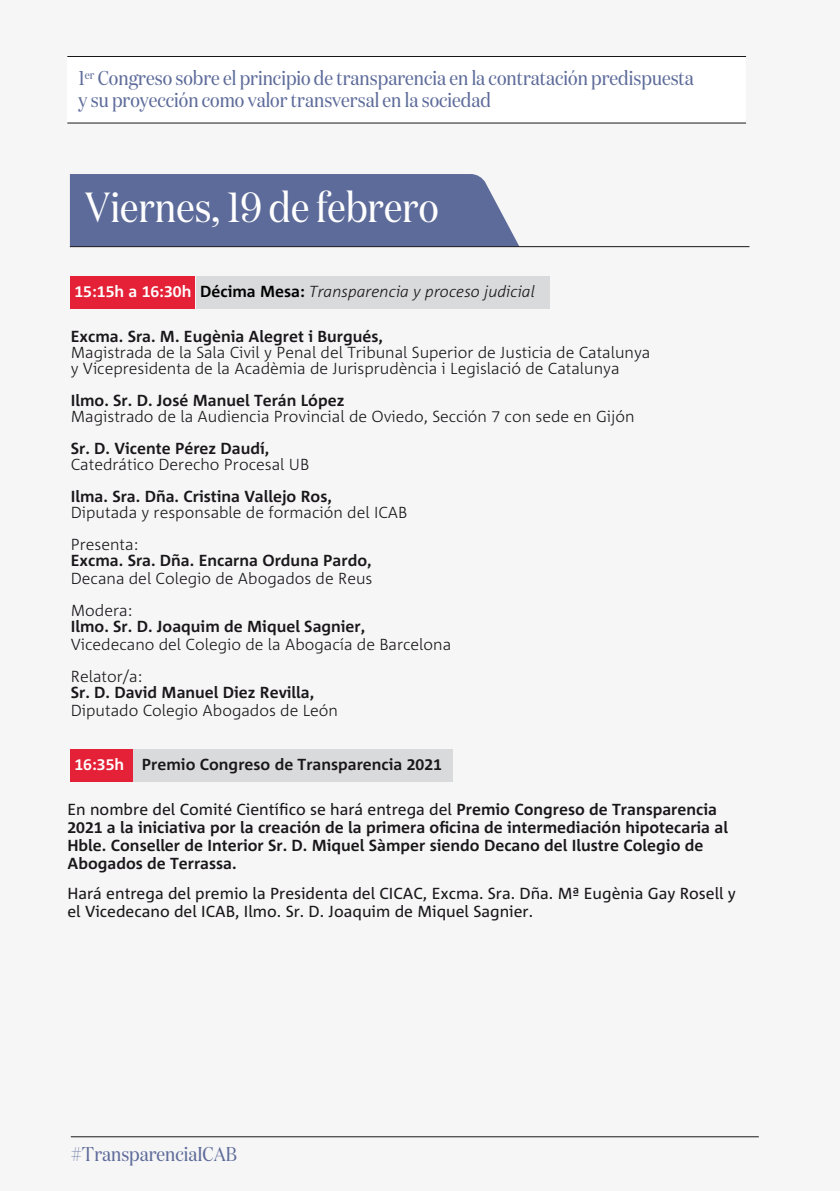
<style>
.page{position:relative;width:840px;height:1191px;background:#fff}
.page>*{position:absolute;margin:0;border:0;box-sizing:border-box;transform-origin:0 0}
.t1{font:42px "Domaine Disp Nar";color:#fff}
.t2{font:20px/22px "Domaine Disp Nar";color:#5d6b9a}
.t3{font:700 16px/18px "Corpid";color:#1a171b}
.t4{font:300 16px/32px "Corpid";color:#1a171b}
.t5{font:16px/18px "Corpid";color:#1a171b}
.t6{font:italic 300 16px "Corpid";color:#1a171b}
.t7{font:700 16px "Corpid";color:#fff}
.s1{font-weight:700;font-style:normal;color:#fff}
.s2{font-weight:700;font-style:normal;color:#000}
.s3{font-weight:400}
</style>
<div class="page">
<div style="left:0;top:0;width:839px;height:1191px;background:#f6f6f6"></div>
<div style="left:67px;top:56px;width:678px;height:67px;background:#fff"></div>
<hr style="left:67px;top:56px;width:678px;height:1px;background:#1a171b">
<div style="left:70px;top:276px;width:125px;height:33px;background:#e42136"></div>
<div style="left:195px;top:276px;width:354px;height:33px;background:#d9dadb"></div>
<div style="left:133px;top:749px;width:319px;height:33px;background:#d9dadb"></div>
<div style="left:70px;top:749px;width:63px;height:33px;background:#e42136"></div>
<hr style="left:67px;top:123px;width:678px;height:1px;background:#1a171b">
<div style="left:70px;top:174px;width:449px;height:72px;background:#5d6b9a"></div>
<hr style="left:70px;top:246px;width:679px;height:1px;background:#1a171b">
<hr style="left:71px;top:1136px;width:687px;height:1px;background:#1a171b">
<p class="t2" style="left:78px;top:67px;width:616px">1<sup>er</sup> Congreso sobre el principio de transparencia en la contratación predispuesta y su proyección como valor transversal en la sociedad</p>
<h1 class="t1" style="left:85px;top:182px;width:355px">Viernes, 19 de febrero</h1>
<p class="t6" style="left:74px;top:282px;width:461px"><span class="s1">15:15h a 16:30h</span> <span class="s2">Décima Mesa:</span> Transparencia y proceso judicial</p>
<p class="t3" style="left:71px;top:327px;width:313px">Excma. Sra. M. Eugènia Alegret i Burgués,</p>
<p class="t4" style="left:71px;top:344px;width:580px;line-height:16px">Magistrada de la Sala Civil y Penal del Tribunal Superior de Justicia de Catalunya y Vicepresidenta de la Acadèmia de Jurisprudència i Legislació de Catalunya</p>
<p class="t3" style="left:71px;top:391px;width:275px">Ilmo. Sr. D. José Manuel Terán López</p>
<p class="t4" style="left:71px;top:400px;width:565px">Magistrado de la Audiencia Provincial de Oviedo, Sección 7 con sede en Gijón</p>
<p class="t3" style="left:71px;top:439px;width:200px">Sr. D. Vicente Pérez Daudí,</p>
<p class="t4" style="left:71px;top:448px;width:240px">Catedrático Derecho Procesal UB</p>
<p class="t3" style="left:71px;top:487px;width:262px">Ilma. Sra. Dña. Cristina Vallejo Ros,</p>
<p class="t4" style="left:71px;top:496px;width:338px">Diputada y responsable de formación del ICAB<br>Presenta:</p>
<p class="t3" style="left:71px;top:551px;width:302px">Excma. Sra. Dña. Encarna Orduna Pardo,</p>
<p class="t4" style="left:71px;top:562px;width:303px">Decana del Colegio de Abogados de Reus<br>Modera:</p>
<p class="t3" style="left:71px;top:617px;width:296px">Ilmo. Sr. D. Joaquim de Miquel Sagnier,</p>
<p class="t4" style="left:71px;top:628px;width:382px">Vicedecano del Colegio de la Abogacía de Barcelona<br>Relator/a:</p>
<p class="t3" style="left:71px;top:683px;width:245px">Sr. D. David Manuel Diez Revilla,</p>
<p class="t4" style="left:71px;top:694px;width:268px">Diputado Colegio Abogados de León</p>
<p class="t7" style="left:74px;top:754px;width:51px">16:35h</p>
<p class="t3" style="left:142px;top:755px;width:301px">Premio Congreso de Transparencia 2021</p>
<p class="t3" style="left:67px;top:800px;width:661px"><span class="s3">En nombre del Comité Científico se hará entrega del</span> Premio Congreso de Transparencia 2021 a la iniciativa por la creación de la primera oficina de intermediación hipotecaria al Hble. Conseller de Interior Sr. D. Miquel Sàmper siendo Decano del Ilustre Colegio de Abogados de Terrassa.</p>
<p class="t5" style="left:67px;top:884px;width:669px">Hará entrega del premio la Presidenta del CICAC, Excma. Sra. Dña. Mª Eugènia Gay Rosell y el Vicedecano del ICAB, Ilmo. Sr. D. Joaquim de Miquel Sagnier.</p>
<p class="t2" style="left:71px;top:1142px;width:168px">#TransparenciaICAB</p>
</div>
